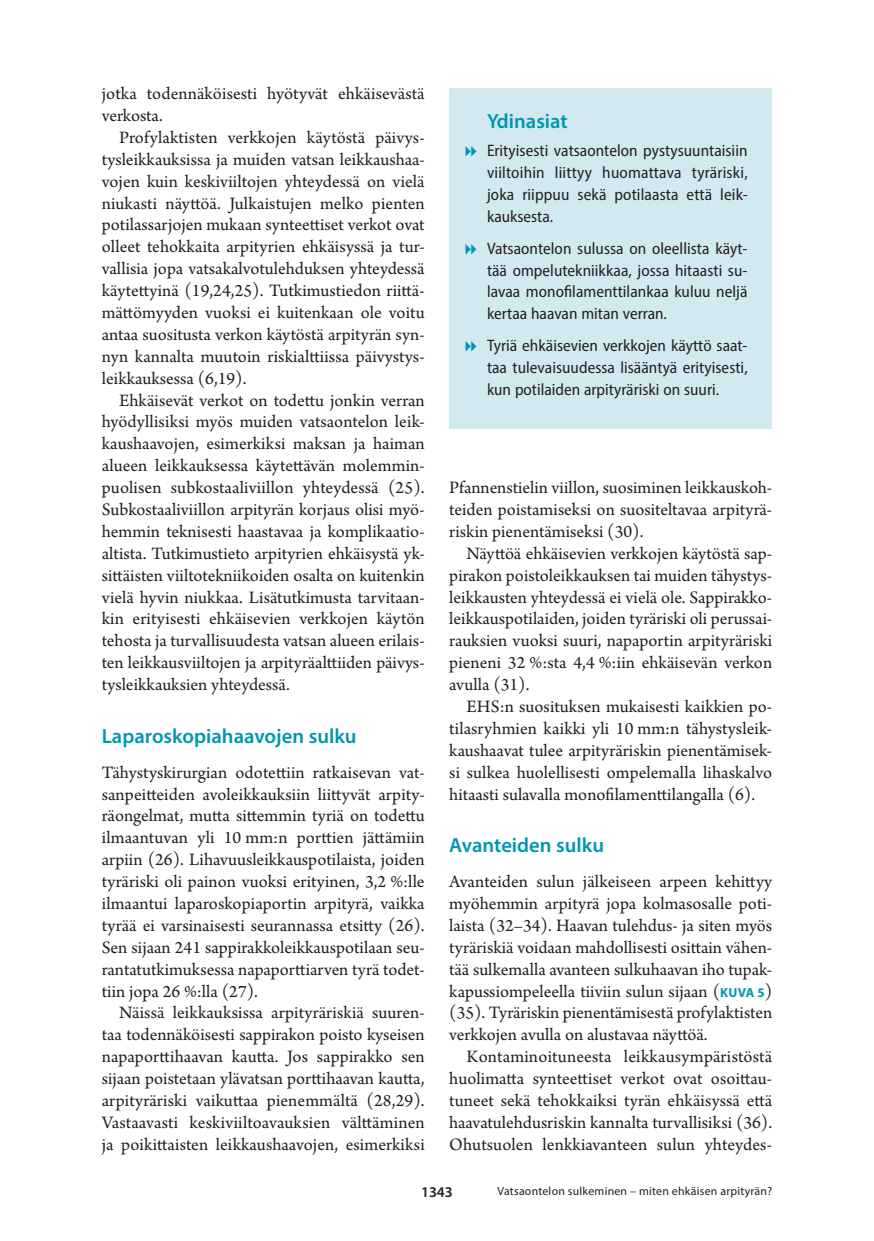
<style>
.page{position:relative;width:874px;height:1241px;background:#fff}
.page>*{position:absolute;margin:0;border:0;box-sizing:border-box;transform-origin:0 0}
.v1{font:600 20.65px "Myriad Pro";color:#0096b1}
.ydinasiat_otsikko_tu{font:600 20.65px "Myriad Pro";color:#0096b1}
.l_ei_sis{font:18.38px/21.9px "Arno Pro";color:#231f20;text-align:justify}
.t1{font:semi-condensed 16.62px/21.9px "Myriad Pro";letter-spacing:.005em;color:#231f20;text-align:justify}
.t2{font:600 14.88px "Myriad Pro";color:#231f20}
.Ala{font:11.9px "Myriad Pro";letter-spacing:.02em;color:#231f20}
.s1{font-family:"Myriad Pro";font-weight:700;font-size:13.12px;color:#0096b1}
</style>
<div class="page">
<div style="left:449px;top:88px;width:322px;height:341px;background:#d3e9f0"></div>
<p class="l_ei_sis" style="left:102px;top:84px;width:324px">jotka todennäköisesti hyötyvät ehkäisevästä verkosta.</p>
<p class="l_ei_sis" style="left:102px;top:127px;width:324px;text-indent:17px">Profylaktisten verkkojen käytöstä päivys&shy;tysleikkauksissa ja muiden vatsan leikkaushaa&shy;vojen kuin keskiviiltojen yhteydessä on vielä niukasti näyttöä. Julkaistujen melko pienten potilassarjojen mukaan synteettiset verkot ovat olleet tehokkaita arpityrien ehkäisyssä ja tur&shy;vallisia jopa vatsakalvotulehduksen yhteydessä käytettyinä (19,24,25). Tutkimustiedon riittä&shy;mättömyyden vuoksi ei kuitenkaan ole voitu antaa suositusta verkon käytöstä arpityrän syn&shy;nyn kannalta muutoin riskialttiissa päivystys&shy;leikkauksessa (6,19).</p>
<p class="l_ei_sis" style="left:102px;top:390px;width:324px;text-indent:17px">Ehkäisevät verkot on todettu jonkin verran hyödyllisiksi myös muiden vatsaontelon leik&shy;kaushaavojen, esimerkiksi maksan ja haiman alueen leikkauksessa käytettävän molemmin&shy;puolisen subkostaaliviillon yhteydessä (25).<br>Subkostaaliviillon arpityrän korjaus olisi myö&shy;hemmin teknisesti haastavaa ja komplikaatio&shy;altista. Tutkimustieto arpityrien ehkäisystä yk&shy;sittäisten viiltotekniikoiden osalta on kuitenkin vielä hyvin niukkaa. Lisätutkimusta tarvitaan&shy;kin erityisesti ehkäisevien verkkojen käytön tehosta ja turvallisuudesta vatsan alueen erilais&shy;ten leikkausviiltojen ja arpityräalttiiden päivys&shy;tysleikkauksien yhteydessä.</p>
<p class="v1" style="left:102px;top:722px;width:256px">Laparoskopiahaavojen sulku</p>
<p class="l_ei_sis" style="left:102px;top:762px;width:324px">Tähystyskirurgian odotettiin ratkaisevan vat&shy;sanpeitteiden avoleikkauksiin liittyvät arpity&shy;räongelmat, mutta sittemmin tyriä on todettu ilmaantuvan yli 10 mm:n porttien jättämiin arpiin (26). Lihavuusleikkauspotilaista, joiden tyräriski oli painon vuoksi erityinen, 3,2 %:lle ilmaantui laparoskopiaportin arpityrä, vaikka tyrää ei varsinaisesti seurannassa etsitty (26).<br>Sen sijaan 241 sappirakkoleikkauspotilaan seu&shy;rantatutkimuksessa napaporttiarven tyrä todet&shy;tiin jopa 26 %:lla (27).</p>
<p class="l_ei_sis" style="left:102px;top:1002px;width:324px;text-indent:17px">Näissä leikkauksissa arpityräriskiä suuren&shy;taa todennäköisesti sappirakon poisto kyseisen napaporttihaavan kautta. Jos sappirakko sen sijaan poistetaan ylävatsan porttihaavan kautta, arpityräriski vaikuttaa pienemmältä (28,29).<br>Vastaavasti keskiviiltoavauksien välttäminen ja poikittaisten leikkaushaavojen, esimerkiksi</p>
<p class="ydinasiat_otsikko_tu" style="left:486px;top:108px;width:82px">Ydinasiat</p>
<p class="t1" style="left:486px;top:139px;width:262px">Erityisesti vatsaontelon pystysuuntaisiin viiltoihin liittyy huomattava tyräriski, joka riippuu sekä potilaasta että leik&shy;kauksesta.</p>
<p class="t1" style="left:486px;top:237px;width:262px">Vatsaontelon sulussa on oleellista käyt&shy;tää ompelutekniikkaa, jossa hitaasti su&shy;lavaa monofilamenttilankaa kuluu neljä kertaa haavan mitan verran.</p>
<p class="t1" style="left:486px;top:334px;width:262px">Tyriä ehkäisevien verkkojen käyttö saat&shy;taa tulevaisuudessa lisääntyä erityisesti, kun potilaiden arpityräriski on suuri.</p>
<p class="l_ei_sis" style="left:449px;top:477px;width:324px">Pfannenstielin viillon, suosiminen leikkauskoh&shy;teiden poistamiseksi on suositeltavaa arpityrä&shy;riskin pienentämiseksi (30).</p>
<p class="l_ei_sis" style="left:449px;top:543px;width:324px;text-indent:17px">Näyttöä ehkäisevien verkkojen käytöstä sap&shy;pirakon poistoleikkauksen tai muiden tähystys&shy;leikkausten yhteydessä ei vielä ole. Sappirakko&shy;leikkauspotilaiden, joiden tyräriski oli perussai&shy;rauksien vuoksi suuri, napaportin arpityräriski pieneni 32 %:sta 4,4 %:iin ehkäisevän verkon avulla (31).</p>
<p class="l_ei_sis" style="left:449px;top:696px;width:324px;text-indent:17px">EHS:n suosituksen mukaisesti kaikkien po&shy;tilasryhmien kaikki yli 10 mm:n tähystysleik&shy;kaushaavat tulee arpityräriskin pienentämisek&shy;si sulkea huolellisesti ompelemalla lihaskalvo hitaasti sulavalla monofilamenttilangalla (6).</p>
<p class="v1" style="left:449px;top:831px;width:156px">Avanteiden sulku</p>
<p class="l_ei_sis" style="left:449px;top:871px;width:324px">Avanteiden sulun jälkeiseen arpeen kehittyy myöhemmin arpityrä jopa kolmasosalle poti&shy;laista (32–34). Haavan tulehdus- ja siten myös tyräriskiä voidaan mahdollisesti osittain vähen&shy;tää sulkemalla avanteen sulkuhaavan iho tupak&shy;kapussiompeleella tiiviin sulun sijaan (<span class="s1">KUVA 5</span>) (35). Tyräriskin pienentämisestä profylaktisten verkkojen avulla on alustavaa näyttöä.</p>
<p class="l_ei_sis" style="left:449px;top:1046px;width:324px;text-indent:17px">Kontaminoituneesta leikkausympäristöstä huolimatta synteettiset verkot ovat osoittau&shy;tuneet sekä tehokkaiksi tyrän ehkäisyssä että haavatulehdusriskin kannalta turvallisiksi (36).<br>Ohutsuolen lenkkiavanteen sulun yhteydes-</p>
<p class="t2" style="left:421px;top:1182px;width:33px">1343</p>
<p class="Ala" style="left:497px;top:1183px;width:276px">Vatsaontelon sulkeminen – miten ehkäisen arpityrän?</p>
</div>
